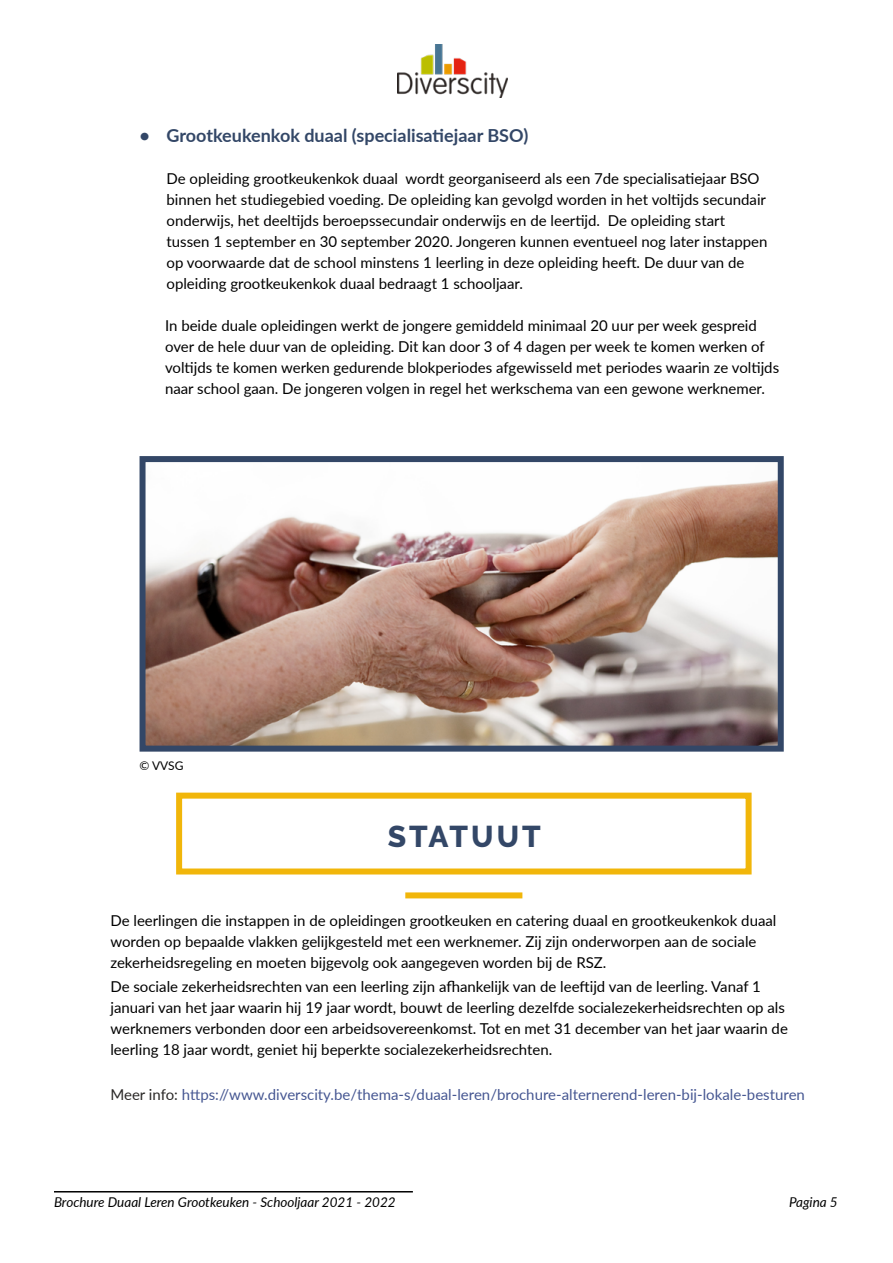
<style>
.page{position:relative;width:893px;height:1263px;background:#fff}
.page>*{position:absolute;margin:0;border:0;box-sizing:border-box;transform-origin:0 0}
.t1{font:800 30px "Raleway";letter-spacing:.095em;color:#334767}
.t2{font:700 18px "Lato";color:#334767}
.t3{font:15px/21px "Lato";color:#000}
.t4{font:15px "Lato";color:#465792}
.t5{font:italic 13.5px "Lato";color:#000}
.t6{font:12px "Lato";color:#000}
.s1{color:#2a2827}
</style>
<div class="page">
<hr style="left:54px;top:1191px;width:359px;height:1px;background:#000">
<img style="left:147px;top:480px;width:630px;height:265px">
<div style="left:140px;top:456px;width:644px;height:296px;border:6px solid #334767"></div>
<img style="left:398px;top:45px;width:109px;height:53px">
<div style="left:176px;top:793px;width:576px;height:81px;border:6px solid #f1b60a"></div>
<div style="left:405px;top:892px;width:117px;height:6px;background:#f1b60a"></div>
<p class="t2" style="left:140px;top:122px;width:390px">• Grootkeukenkok duaal (specialisatiejaar BSO)</p>
<p class="t3" style="left:167px;top:167px;width:602px">De opleiding grootkeukenkok duaal wordt georganiseerd als een 7de specialisatiejaar BSO binnen het studiegebied voeding. De opleiding kan gevolgd worden in het voltijds secundair onderwijs, het deeltijds beroepssecundair onderwijs en de leertijd. De opleiding start tussen 1 september en 30 september 2020. Jongeren kunnen eventueel nog later instappen op voorwaarde dat de school minstens 1 leerling in deze opleiding heeft. De duur van de opleiding grootkeukenkok duaal bedraagt 1 schooljaar.</p>
<p class="t3" style="left:165px;top:314px;width:616px">In beide duale opleidingen werkt de jongere gemiddeld minimaal 20 uur per week gespreid over de hele duur van de opleiding. Dit kan door 3 of 4 dagen per week te komen werken of voltijds te komen werken gedurende blokperiodes afgewisseld met periodes waarin ze voltijds naar school gaan. De jongeren volgen in regel het werkschema van een gewone werknemer.</p>
<p class="t6" style="left:140px;top:757px;width:45px">© VVSG</p>
<h1 class="t1" style="left:388px;top:819px;width:154px">STATUUT</h1>
<p class="t3" style="left:110px;top:909px;width:668px">De leerlingen die instappen in de opleidingen grootkeuken en catering duaal en grootkeukenkok duaal worden op bepaalde vlakken gelijkgesteld met een werknemer. Zij zijn onderworpen aan de sociale zekerheidsregeling en moeten bijgevolg ook aangegeven worden bij de RSZ.</p>
<p class="t3" style="left:110px;top:975px;width:679px">De sociale zekerheidsrechten van een leerling zijn afhankelijk van de leeftijd van de leerling. Vanaf 1 januari van het jaar waarin hij 19 jaar wordt, bouwt de leerling dezelfde socialezekerheidsrechten op als werknemers verbonden door een arbeidsovereenkomst. Tot en met 31 december van het jaar waarin de leerling 18 jaar wordt, geniet hij beperkte socialezekerheidsrechten.</p>
<p class="t4" style="left:110px;top:1084px;width:696px"><span class="s1">Meer info:</span> https://www.diverscity.be/thema-s/duaal-leren/brochure-alternerend-leren-bij-lokale-besturen</p>
<p class="t5" style="left:54px;top:1192px;width:343px">Brochure Duaal Leren Grootkeuken - Schooljaar 2021 - 2022</p>
<p class="t5" style="left:789px;top:1192px;width:50px">Pagina 5</p>
</div>
